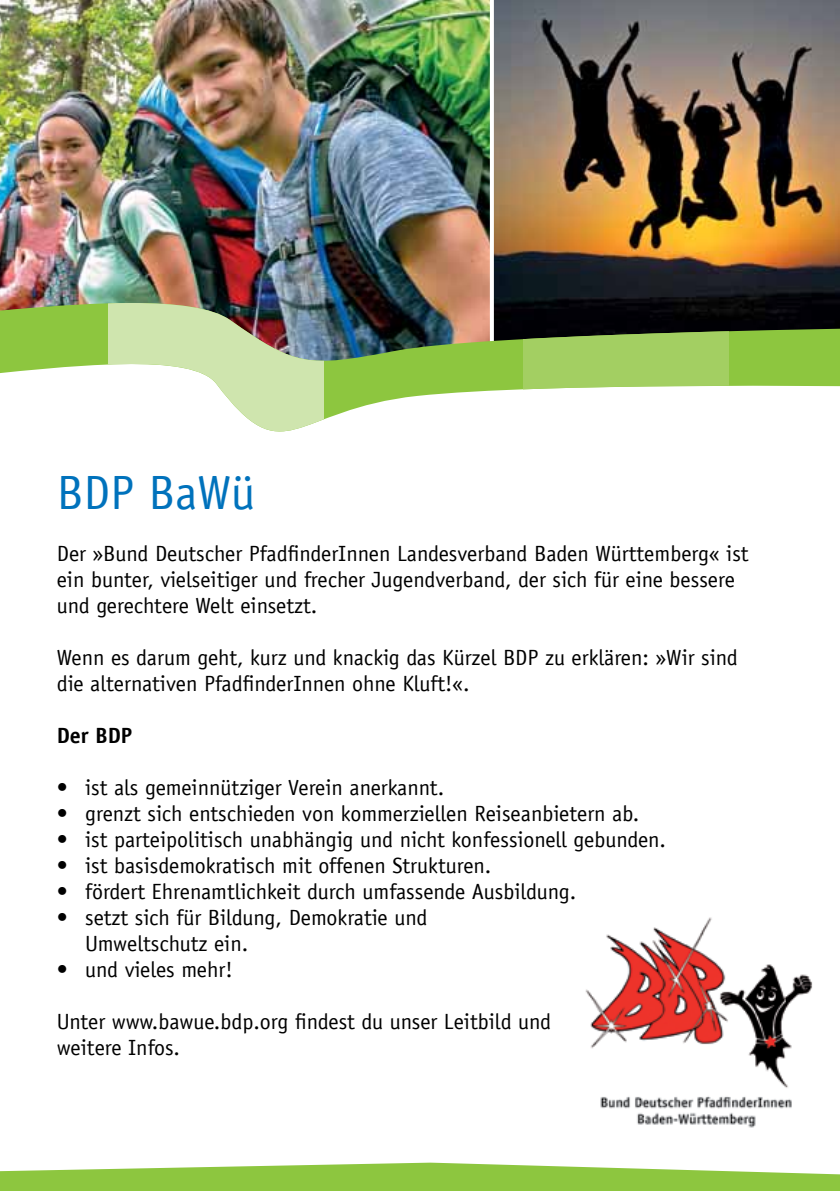
<style>
.page{position:relative;width:840px;height:1191px;background:#fff}
.page>*{position:absolute;margin:0;border:0;box-sizing:border-box;transform-origin:0 0}
.t1{font:48px "Officina Sans";color:#0072bc}
.t2{font:22px/26px "Officina Sans";color:#000}
.t3{font:700 22px "Officina Sans";color:#000}
</style>
<div class="page">
<img style="left:495px;top:0;width:344px;height:267px">
<img style="left:2px;top:0;width:493px;height:267px">
<img style="left:585px;top:917px;width:228px;height:211px">
<svg style="left:0;top:4px;width:2px;height:263px"></svg>
<img style="left:0;top:267px;width:839px;height:153px">
<svg style="left:108px;top:303px;width:215px;height:129px;fill:#cfe5ae"></svg>
<svg style="left:522px;top:303px;width:206px;height:117px"></svg>
<svg style="left:0;top:1162px;width:839px;height:29px"></svg>
<h1 class="t1" style="left:57px;top:465px;width:200px">BDP BaWü</h1>
<p class="t2" style="left:57px;top:541px;width:693px">Der »Bund Deutscher PfadfinderInnen Landesverband Baden Württemberg« ist ein bunter, vielseitiger und frecher Jugendverband, der sich für eine bessere und gerechtere Welt einsetzt.</p>
<p class="t2" style="left:57px;top:645px;width:682px">Wenn es darum geht, kurz und knackig das Kürzel BDP zu erklären: »Wir sind die alternativen PfadfinderInnen ohne Kluft!«.</p>
<p class="t3" style="left:57px;top:722px;width:77px">Der BDP</p>
<p class="t2" style="left:57px;top:775px;width:389px">• ist als gemeinnütziger Verein anerkannt.</p>
<p class="t2" style="left:57px;top:801px;width:583px">• grenzt sich entschieden von kommerziellen Reiseanbietern ab.</p>
<p class="t2" style="left:57px;top:827px;width:610px">• ist parteipolitisch unabhängig und nicht konfessionell gebunden.</p>
<p class="t2" style="left:57px;top:853px;width:436px">• ist basisdemokratisch mit offenen Strukturen.</p>
<p class="t2" style="left:57px;top:879px;width:521px">• fördert Ehrenamtlichkeit durch umfassende Ausbildung.</p>
<p class="t2" style="left:85px;top:905px;width:343px;text-indent:-28px">• setzt sich für Bildung, Demokratie und<br>Umweltschutz ein.</p>
<p class="t2" style="left:57px;top:957px;width:177px">• und vieles mehr!</p>
<p class="t2" style="left:57px;top:1009px;width:495px">Unter www.bawue.bdp.org findest du unser -Leitbild und weitere Infos.</p>
</div>
